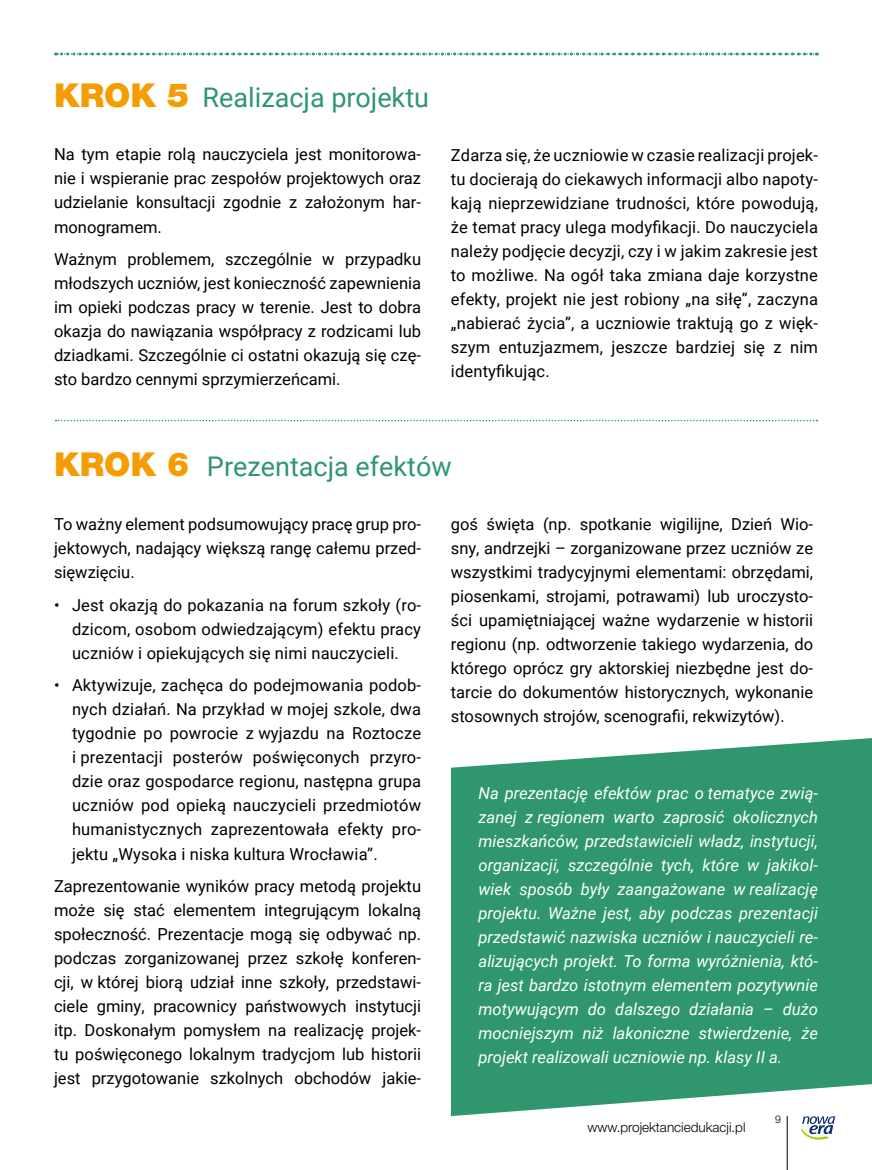
<style>
.page{position:relative;width:872px;height:1170px;background:#fff}
.page>*{position:absolute;margin:0;border:0;box-sizing:border-box;transform-origin:0 0}
.t1{font:27px "Roboto";color:#2f966e}
.t2{font:16.5px/24px "Roboto";color:#000;text-align:justify}
.t3{font:italic 16.5px/24px "Roboto";color:#fff;text-align:justify}
.t4{font:300 13.5px "Helvetica Neue LT Pro";color:#000}
.t5{font:300 10.5px "Helvetica Neue LT Pro";color:#000}
.s1{font-family:"Helvetica Neue LT Pro";font-weight:900;font-size:33px;color:#f59c02}
</style>
<div class="page">
<hr style="left:787px;top:1115px;width:1px;height:54px;background:#000">
<svg style="left:800px;top:1116px;width:35px;height:23px"></svg>
<svg style="left:56px;top:420px;width:761px;height:1px"></svg>
<svg style="left:56px;top:53px;width:761px;height:3px"></svg>
<svg style="left:451px;top:738px;width:421px;height:377px;fill:#2f966e"></svg>
<h1 class="t1" style="left:54px;top:78px;width:376px"><span class="s1">KROK 5</span> Realizacja projektu</h1>
<p class="t2" style="left:54px;top:142px;width:368px">Na tym etapie rolą nauczyciela jest monitorowa&shy;nie i wspieranie prac zespołów projektowych oraz udzielanie konsultacji zgodnie z założonym har&shy;monogramem.</p>
<p class="t2" style="left:54px;top:246px;width:368px">Ważnym problemem, szczególnie w przypadku młodszych uczniów, jest konieczność zapewnienia im opieki podczas pracy w terenie. Jest to dobra okazja do nawiązania współpracy z rodzicami lub dziadkami. Szczególnie ci ostatni okazują się czę&shy;sto bardzo cennymi sprzymierzeńcami.</p>
<p class="t2" style="left:451px;top:142px;width:369px">Zdarza się, że uczniowie w czasie realizacji projek&shy;tu docierają do ciekawych informacji albo napoty&shy;kają nieprzewidziane trudności, które powodują, że temat pracy ulega modyfikacji. Do nauczyciela należy podjęcie decyzji, czy i w jakim zakresie jest to możliwe. Na ogół taka zmiana daje korzystne efekty, projekt nie jest robiony „na siłę”, zaczyna „nabierać życia”, a uczniowie traktują go z więk&shy;szym entuzjazmem, jeszcze bardziej się z nim identyfikując.</p>
<h1 class="t1" style="left:54px;top:448px;width:399px"><span class="s1">KROK 6</span> Prezentacja efektów</h1>
<p class="t2" style="left:54px;top:511px;width:368px">To ważny element podsumowujący pracę grup pro&shy;jektowych, nadający większą rangę całemu przed&shy;sięwzięciu.</p>
<p class="t2" style="left:72px;top:592px;width:350px;text-indent:-18px">• Jest okazją do pokazania na forum szkoły (ro&shy;dzicom, osobom odwiedzającym) efektu pracy uczniów i opiekujących się nimi nauczycieli.</p>
<p class="t2" style="left:72px;top:672px;width:350px;text-indent:-18px">• Aktywizuje, zachęca do podejmowania podob&shy;nych działań. Na przykład w mojej szkole, dwa tygodnie po powrocie z wyjazdu na Roztocze i prezentacji posterów poświęconych przyro&shy;dzie oraz gospodarce regionu, następna grupa uczniów pod opieką nauczycieli przedmiotów humanistycznych zaprezentowała efekty pro&shy;jektu „Wysoka i niska kultura Wrocławia”.</p>
<p class="t2" style="left:54px;top:873px;width:368px">Zaprezentowanie wyników pracy metodą projektu może się stać elementem integrującym lokalną społeczność. Prezentacje mogą się odbywać np. podczas zorganizowanej przez szkołę konferen&shy;cji, w której biorą udział inne szkoły, przedstawi&shy;ciele gminy, pracownicy państwowych instytucji itp. Doskonałym pomysłem na realizację projek&shy;tu poświęconego lokalnym tradycjom lub historii jest przygotowanie szkolnych obchodów jakie-</p>
<p class="t2" style="left:451px;top:511px;width:364px">goś święta (np. spotkanie wigilijne, Dzień Wio&shy;sny, andrzejki – zorganizowane przez uczniów ze wszystkimi tradycyjnymi elementami: obrzędami, piosenkami, strojami, potrawami) lub uroczysto&shy;ści upamiętniającej ważne wydarzenie w historii regionu (np. odtworzenie takiego wydarzenia, do którego oprócz gry aktorskiej niezbędne jest do&shy;tarcie do dokumentów historycznych, wykonanie stosownych strojów, scenografii, rekwizytów).</p>
<p class="t3" style="left:478px;top:780px;width:341px">Na prezentację efektów prac o tematyce zwią&shy;zanej z regionem warto zaprosić okolicznych mieszkańców, przedstawicieli władz, instytucji, organizacji, szczególnie tych, które w jakikol&shy;wiek sposób były zaangażowane w realizację projektu. Ważne jest, aby podczas prezentacji przedstawić nazwiska uczniów i nauczycieli re&shy;alizujących projekt. To forma wyróżnienia, któ&shy;ra jest bardzo istotnym elementem pozytywnie motywującym do dalszego działania – dużo mocniejszym niż lakoniczne stwierdzenie, że projekt realizowali uczniowie np. klasy II a.</p>
<p class="t4" style="left:587px;top:1118px;width:160px">www.projektanciedukacji.pl</p>
<p class="t5" style="left:775px;top:1113px;width:7px">9</p>
</div>
